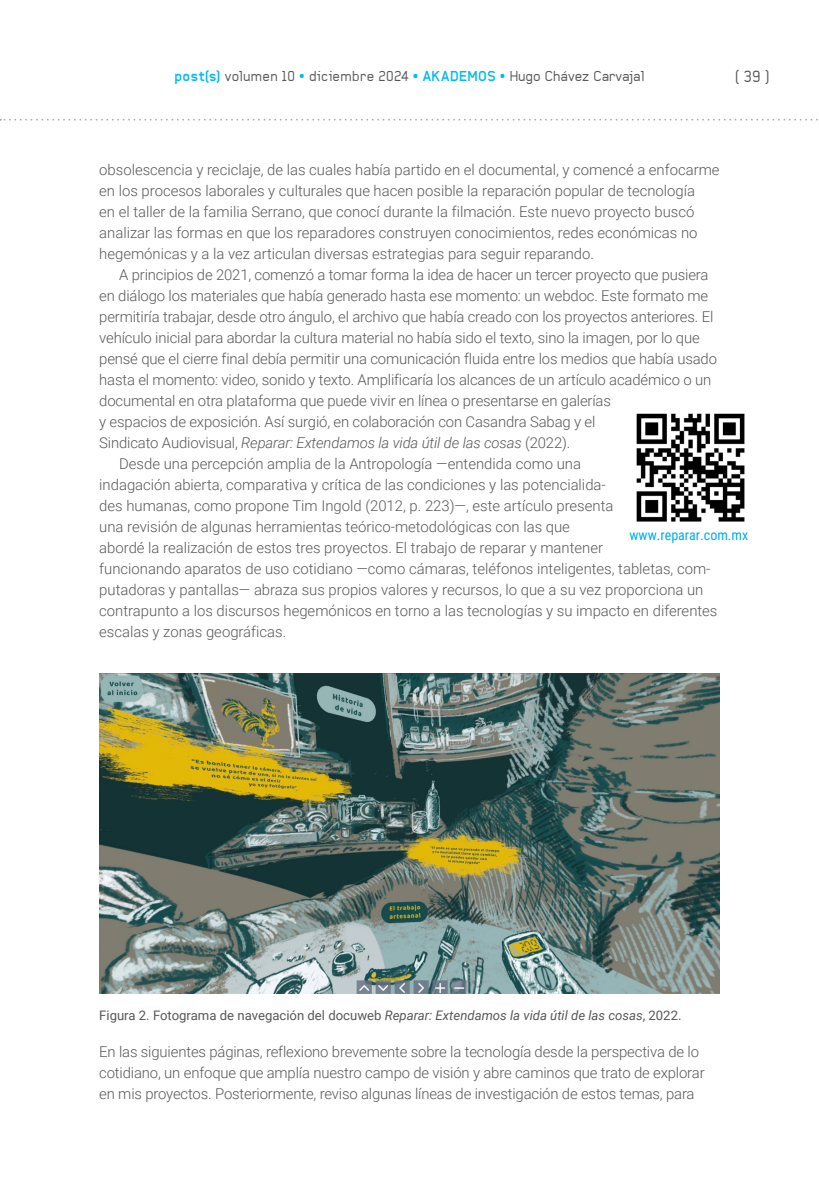
<style>
.page{position:relative;width:819px;height:1191px;background:#fff}
.page>*{position:absolute;margin:0;border:0;box-sizing:border-box;transform-origin:0 0}
.t1{font:15.75px "Baksheesh";color:#57585a}
.texto_español{font:300 14.88px/21px "Roboto";letter-spacing:-.01em;color:#57585a}
.texto_español_sin_sangria{font:300 14.88px/21px "Roboto";color:#57585a}
.t2{font:14px "Baksheesh";color:#57585a}
.pies_de_foto{font:14px "Roboto Condensed";color:#00aeef}
.pies_de_foto-2{font:13.12px "Roboto";color:#57585a}
.s1{font-weight:700;color:#00baf1}
.s2{font-style:italic}
</style>
<div class="page">
<svg style="left:0;top:119px;width:818px;height:2px"></svg>
<img style="left:99px;top:674px;width:620px;height:319px">
<img style="left:636px;top:413px;width:109px;height:109px">
<p class="t2" style="left:174px;top:68px;width:471px"><span class="s1">post(s)</span> volumen 10 <span class="s1">•</span> diciembre 2024 <span class="s1">• AKADEMOS •</span> Hugo Chávez Carvajal</p>
<p class="t1" style="left:735px;top:68px;width:36px">( 39 )</p>
<p class="texto_español_sin_sangria" style="left:99px;top:158px;width:621px">obsolescencia y reciclaje, de las cuales había partido en el documental, y comencé a enfocarme en los procesos laborales y culturales que hacen posible la reparación popular de tecnología<br>en el taller de la familia Serrano, que conocí durante la filmación. Este nuevo proyecto buscó analizar las formas en que los reparadores construyen conocimientos, redes económicas no hegemónicas y a la vez articulan diversas estrategias para seguir reparando.</p>
<p class="texto_español" style="left:99px;top:263px;width:619px;text-indent:20px">A principios de 2021, comenzó a tomar forma la idea de hacer un tercer proyecto que pusiera en diálogo los materiales que había generado hasta ese momento: un webdoc. Este formato me permitiría trabajar, desde otro ángulo, el archivo que había creado con los proyectos anteriores. El vehículo inicial para abordar la cultura material no había sido el texto, sino la imagen, por lo que pensé que el cierre final debía permitir una comunicación fluida entre los medios que había usado hasta el momento: video, sonido y texto. Amplificaría los alcances de un artículo académico o un documental en otra plataforma que puede vivir en línea o presentarse en galerías<br>y espacios de exposición. Así surgió, en colaboración con Casandra Sabag y el<br>Sindicato Audiovisual, <span class="s2">Reparar: Extendamos la vida útil de las cosas</span> (2022).</p>
<p class="texto_español" style="left:99px;top:452px;width:619px;text-indent:20px">Desde una percepción amplia de la Antropología —entendida como una<br>indagación abierta, comparativa y crítica de las condiciones y las potencialida-<br>des humanas, como propone Tim Ingold (2012, p. 223)—, este artículo presenta<br>una revisión de algunas herramientas teórico-metodológicas con las que<br>abordé la realización de estos tres proyectos. El trabajo de reparar y mantener<br>funcionando aparatos de uso cotidiano —como cámaras, teléfonos inteligentes, tabletas, com&shy;putadoras y pantallas— abraza sus propios valores y recursos, lo que a su vez proporciona un contrapunto a los discursos hegemónicos en torno a las tecnologías y su impacto en diferentes escalas y zonas geográficas.</p>
<p class="pies_de_foto" style="left:629px;top:525px;width:120px">www.reparar.com.mx</p>
<p class="pies_de_foto-2" style="left:99px;top:1006px;width:583px">Figura 2. Fotograma de navegación del docuweb <span class="s2">Reparar: Extendamos la vida útil de las cosas</span>, 2022.</p>
<p class="texto_español_sin_sangria" style="left:99px;top:1040px;width:607px">En las siguientes páginas, reflexiono brevemente sobre la tecnología desde la perspectiva de lo cotidiano, un enfoque que amplía nuestro campo de visión y abre caminos que trato de explorar en mis proyectos. Posteriormente, reviso algunas líneas de investigación de estos temas, para</p>
</div>
